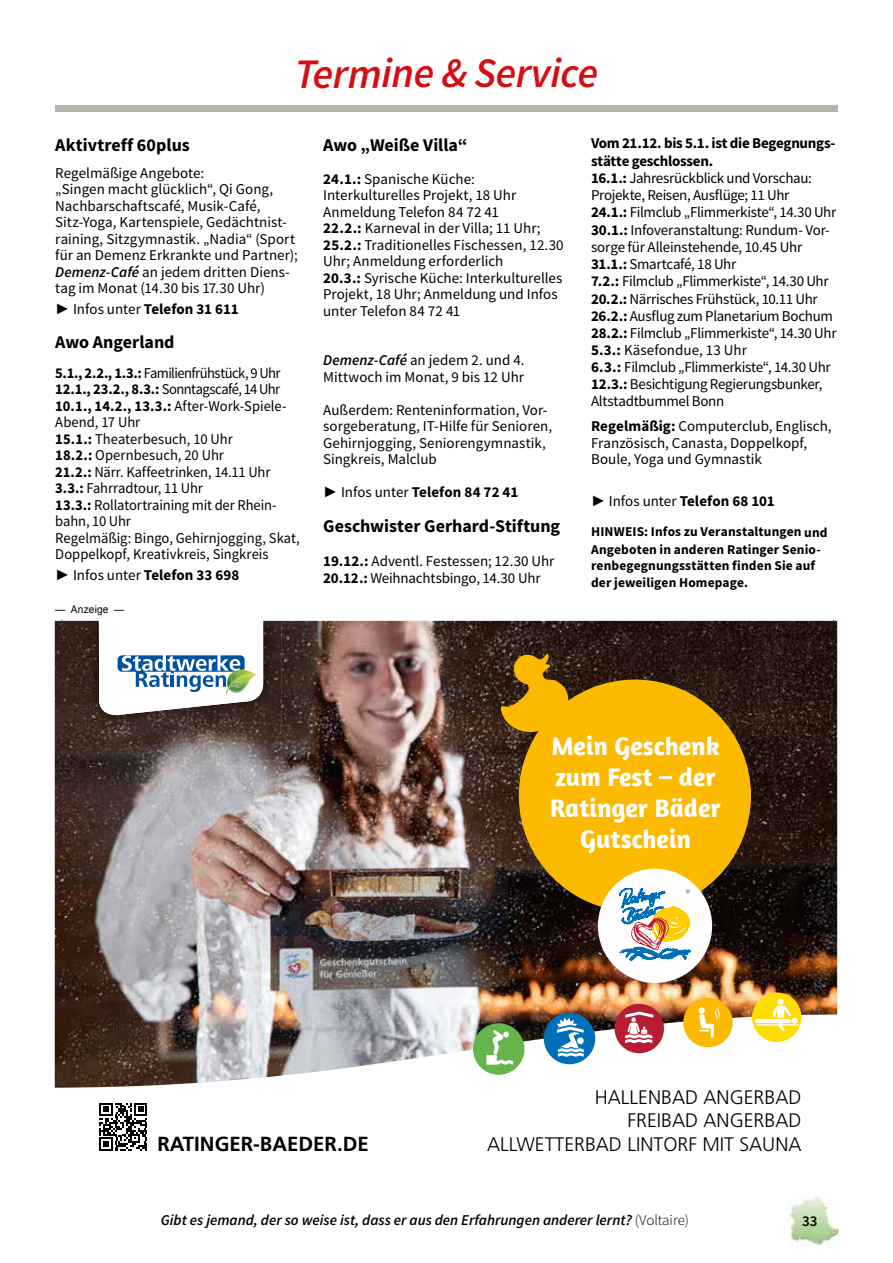
<style>
.page{position:relative;width:893px;height:1263px;background:#fff}
.page>*{position:absolute;margin:0;border:0;box-sizing:border-box;transform-origin:0 0}
.t1{font:italic 600 42px "Source Sans Pro";letter-spacing:-.015em;color:#d40f14}
.t2{font:700 25.95px/31.2px "Amaranth";color:#fff;text-align:center}
.t3{font:700 20.4px "Frutiger";color:#000}
.t4{font:300 19.5px/23.5px "Frutiger";color:#000;text-align:right}
.t5{font:700 18px "Source Sans Pro";color:#000}
.t6{font:15px/16.5px "Source Sans Pro";letter-spacing:-.005em;color:#000}
.t7{font:700 15px "Source Sans Pro";letter-spacing:.005em;color:#000}
.t8{font:italic 600 15px "Source Sans Pro";color:#000}
.t9{font:600 15px "Source Sans Pro";color:#000}
.t10{font:700 13.5px/18px "Source Sans Pro";letter-spacing:.01em;color:#000}
.t11{font:10.5px "Arial";letter-spacing:.015em;color:#000}
.s1{font-weight:600;font-style:italic}
.s2{font-family:"Arial";font-weight:400}
.s3{font-weight:400}
.s4{font-weight:700}
.s5{font-weight:300;font-style:normal}
</style>
<div class="page">
<div style="left:55px;top:105px;width:783px;height:7px;background:#b7b6ac"></div>
<img style="left:788px;top:1196px;width:51px;height:51px">
<img style="left:55px;top:621px;width:782px;height:387px">
<img style="left:55px;top:1008px;width:782px;height:80px">
<div style="left:544px;top:1013px;width:51px;height:51px;background:#006fb9;border-radius:50%"></div>
<svg style="left:557px;top:1017px;width:27px;height:40px"></svg>
<div style="left:614px;top:1004px;width:50px;height:49px;background:#b61d33;border-radius:50%"></div>
<svg style="left:625px;top:1011px;width:28px;height:32px"></svg>
<div style="left:683px;top:998px;width:50px;height:49px;background:#fbba00;border-radius:50%"></div>
<svg style="left:698px;top:1005px;width:22px;height:33px"></svg>
<div style="left:752px;top:992px;width:49px;height:50px;background:#fd0;border-radius:50%"></div>
<svg style="left:777px;top:998px;width:7px;height:7px"></svg>
<svg style="left:755px;top:1006px;width:43px;height:25px"></svg>
<div style="left:473px;top:1023px;width:51px;height:52px;background:#66b54c;border-radius:50%"></div>
<svg style="left:486px;top:1030px;width:27px;height:35px"></svg>
<div style="left:519px;top:679px;width:232px;height:233px;background:#fbba00;border-radius:50%"></div>
<svg style="left:499px;top:653px;width:72px;height:89px"></svg>
<div style="left:598px;top:869px;width:114px;height:114px;background:#fff;border-radius:50%"></div>
<svg style="left:620px;top:888px;width:70px;height:73px"></svg>
<img style="left:81px;top:621px;width:200px;height:112px">
<svg style="left:99px;top:621px;width:164px;height:94px"></svg>
<svg style="left:99px;top:1103px;width:48px;height:48px"></svg>
<h1 class="t1" style="left:295px;top:46px;width:305px">Termine &amp; Service</h1>
<p class="t5" style="left:55px;top:132px;width:136px">Aktivtreff 60plus</p>
<p class="t6" style="left:55px;top:164px;width:244px">Regelmäßige Angebote:<br>„Singen macht glücklich“, Qi Gong, Nachbarschaftscafé, Musik-Café, Sitz-Yoga, Kartenspiele, Gedächtnist&shy;raining, Sitzgymnastik. „Nadia“ (Sport für an Demenz Erkrankte und Partner); <span class="s1">Demenz-Café</span> an jedem dritten Diens&shy;tag im Monat (14.30 bis 17.30 Uhr)</p>
<p class="t7" style="left:55px;top:299px;width:185px"><span class="s2">►</span> <span class="s3">Infos unter</span> Telefon 31 611</p>
<p class="t5" style="left:55px;top:330px;width:121px">Awo Angerland</p>
<p class="t6" style="left:55px;top:364px;width:246px"><span class="s4">5.1., 2.2., 1.3.:</span> Familienfrühstück, 9 Uhr<br><span class="s4">12.1., 23.2., 8.3.:</span> Sonntagscafé, 14 Uhr<br><span class="s4">10.1., 14.2., 13.3.:</span> After-Work-Spiele-<br>Abend, 17 Uhr<br><span class="s4">15.1.:</span> Theaterbesuch, 10 Uhr<br><span class="s4">18.2.:</span> Opernbesuch, 20 Uhr<br><span class="s4">21.2.:</span> Närr. Kaffeetrinken, 14.11 Uhr<br><span class="s4">3.3.:</span> Fahrradtour, 11 Uhr<br><span class="s4">13.3.:</span> Rollatortraining mit der Rhein&shy;bahn, 10 Uhr<br>Regelmäßig: Bingo, Gehirnjogging, Skat,<br>Doppelkopf, Kreativkreis, Singkreis</p>
<p class="t7" style="left:55px;top:565px;width:186px"><span class="s2">►</span> <span class="s3">Infos unter</span> Telefon 33 698</p>
<p class="t11" style="left:55px;top:602px;width:70px">— Anzeige —</p>
<p class="t5" style="left:323px;top:132px;width:146px">Awo „Weiße Villa“</p>
<p class="t6" style="left:323px;top:170px;width:242px"><span class="s4">24.1.:</span> Spanische Küche:<br>Interkulturelles Projekt, 18 Uhr<br>Anmeldung Telefon 84 72 41<br><span class="s4">22.2.:</span> Karneval in der Villa; 11 Uhr;<br><span class="s4">25.2.:</span> Traditionelles Fischessen, 12.30<br>Uhr; Anmeldung erforderlich<br><span class="s4">20.3.:</span> Syrische Küche: Interkulturelles<br>Projekt, 18 Uhr; Anmeldung und Infos unter Telefon 84 72 41</p>
<p class="t6" style="left:323px;top:352px;width:203px"><span class="s1">Demenz-Café</span> an jedem 2. und 4.<br>Mittwoch im Monat, 9 bis 12 Uhr</p>
<p class="t6" style="left:323px;top:401px;width:231px">Außerdem: Renteninformation, Vor&shy;sorgeberatung, IT-Hilfe für Senioren, Gehirnjogging, Seniorengymnastik, Singkreis, Malclub</p>
<p class="t7" style="left:323px;top:482px;width:197px"><span class="s2">►</span> <span class="s3">Infos unter</span> Telefon 84 72 41</p>
<p class="t5" style="left:323px;top:513px;width:238px">Geschwister Gerhard-Stiftung</p>
<p class="t6" style="left:323px;top:552px;width:233px;line-height:17.2px"><span class="s4">19.12.:</span> Adventl. Festessen; 12.30 Uhr<br><span class="s4">20.12.:</span> Weihnachtsbingo, 14.30 Uhr</p>
<p class="t6" style="left:591px;top:135px;width:247px;line-height:17.2px"><span class="s4">Vom 21.12. bis 5.1. ist die Begegnungs&shy;stätte geschlossen.<br>16.1.:</span> Jahresrückblick und Vorschau:<br>Projekte, Reisen, Ausflüge; 11 Uhr<br><span class="s4">24.1.:</span> Filmclub „Flimmerkiste“, 14.30 Uhr <span class="s4">30.1.:</span> Infoveranstaltung: Rundum- Vor&shy;sorge für Alleinstehende, 10.45 Uhr <span class="s4">31.1.:</span> Smartcafé, 18 Uhr<br><span class="s4">7.2.:</span> Filmclub „Flimmerkiste“, 14.30 Uhr <span class="s4">20.2.:</span> Närrisches Frühstück, 10.11 Uhr <span class="s4">26.2.:</span> Ausflug zum Planetarium Bochum <span class="s4">28.2.:</span> Filmclub „Flimmerkiste“, 14.30 Uhr <span class="s4">5.3.:</span> Käsefondue, 13 Uhr<br><span class="s4">6.3.:</span> Filmclub „Flimmerkiste“, 14.30 Uhr <span class="s4">12.3.:</span> Besichtigung Regierungsbunker, Altstadtbummel Bonn</p>
<p class="t6" style="left:591px;top:418px;width:242px"><span class="s4">Regelmäßig:</span> Computerclub, Englisch,<br>Französisch, Canasta, Doppelkopf,<br>Boule, Yoga und Gymnastik</p>
<p class="t7" style="left:591px;top:491px;width:185px"><span class="s2">►</span> <span class="s3">Infos unter</span> Telefon 68 101</p>
<p class="t10" style="left:591px;top:522px;width:238px">HINWEIS: Infos zu Veranstaltungen und<br>Angeboten in anderen Ratinger Senio-</p>
<p class="t10" style="left:591px;top:557px;width:226px;line-height:16.5px">renbegegnungsstätten finden Sie auf der jeweiligen Homepage.</p>
<h2 class="t2" style="left:550px;top:730px;width:172px">Mein Geschenk zum Fest – der<br>Ratinger Bäder<br>Gutschein</h2>
<h3 class="t3" style="left:157px;top:1132px;width:213px">RATINGER-BAEDER.DE</h3>
<h3 class="t4" style="left:487px;top:1085px;width:316px">HALLENBAD ANGERBAD<br>FREIBAD ANGERBAD<br>ALLWETTERBAD LINTORF MIT SAUNA</h3>
<p class="t8" style="left:161px;top:1210px;width:530px">Gibt es jemand, der so weise ist, dass er aus den Erfahrungen anderer lernt? <span class="s5">(Voltaire)</span></p>
<p class="t9" style="left:802px;top:1211px;width:17px">33</p>
</div>
